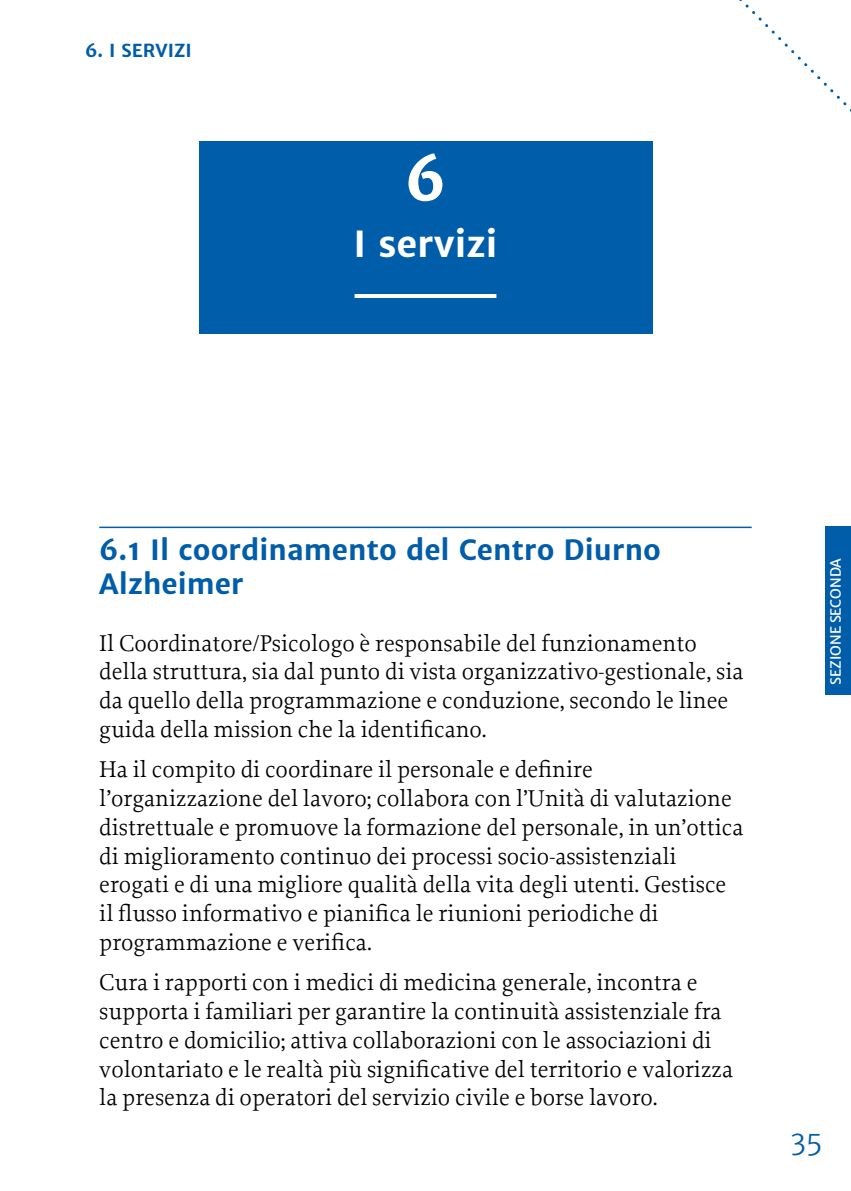
<style>
.page{position:relative;width:851px;height:1191px;background:#fff}
.page>*{position:absolute;margin:0;border:0;box-sizing:border-box;transform-origin:0 0}
.t1{font:60px "Merriweather Sans Bold 2";color:#fff}
.t2{font:36px "Merriweather Sans Bold 2";color:#fff}
.t3{font:28px/33.6px "Merriweather Sans Bold 2";color:#005da9}
.t4{font:300 28px "Merriweather Sans";color:#005da9}
.t5{font:24px/28.8px "Proforma";color:#000}
.t6{font:18px "Merriweather Sans Bold 2";color:#005da9}
.t7{font:14px "Merriweather Sans";color:#fff}
</style>
<div class="page">
<svg style="left:652px;top:0;width:199px;height:203px"></svg>
<div style="left:824px;top:526px;width:26px;height:168px;background:#005da9"></div>
<div style="left:198px;top:141px;width:454px;height:192px;background:#005da9"></div>
<hr style="left:354px;top:294px;width:142px;height:4px;background:#fff">
<hr style="left:99px;top:526px;width:652px;height:2px;background:#055da9">
<p class="t6" style="left:85px;top:38px;width:108px">6. I SERVIZI</p>
<h1 class="t1" style="left:404px;top:140px;width:43px">6</h1>
<h2 class="t2" style="left:353px;top:220px;width:145px">I servizi</h2>
<p class="t3" style="left:99px;top:533px;width:563px">6.1 Il coordinamento del Centro Diurno<br>Alzheimer</p>
<p class="t5" style="left:99px;top:628px;width:645px">Il Coordinatore/Psicologo è responsabile del funzionamento della struttura, sia dal punto di vista organizzativo-gestionale, sia da quello della programmazione e conduzione, secondo le linee guida della mission che la identificano.</p>
<p class="t5" style="left:99px;top:754px;width:645px">Ha il compito di coordinare il personale e definire l’organizzazione del lavoro; collabora con l’Unità di valutazione distrettuale e promuove la formazione del personale, in un’ottica di miglioramento continuo dei processi socio-assistenziali erogati e di una migliore qualità della vita degli utenti. Gestisce il flusso informativo e pianifica le riunioni periodiche di programmazione e verifica.</p>
<p class="t5" style="left:99px;top:967px;width:635px">Cura i rapporti con i medici di medicina generale, incontra e supporta i familiari per garantire la continuità assistenziale fra centro e domicilio; attiva collaborazioni con le associazioni di volontariato e le realtà più significative del territorio e valorizza la presenza di operatori del servizio civile e borse lavoro.</p>
<p class="t7" style="left:823px;top:685px;width:128px;rotate:-90deg">SEZIONE SECONDA</p>
<p class="t4" style="left:790px;top:1123px;width:34px">35</p>
</div>
